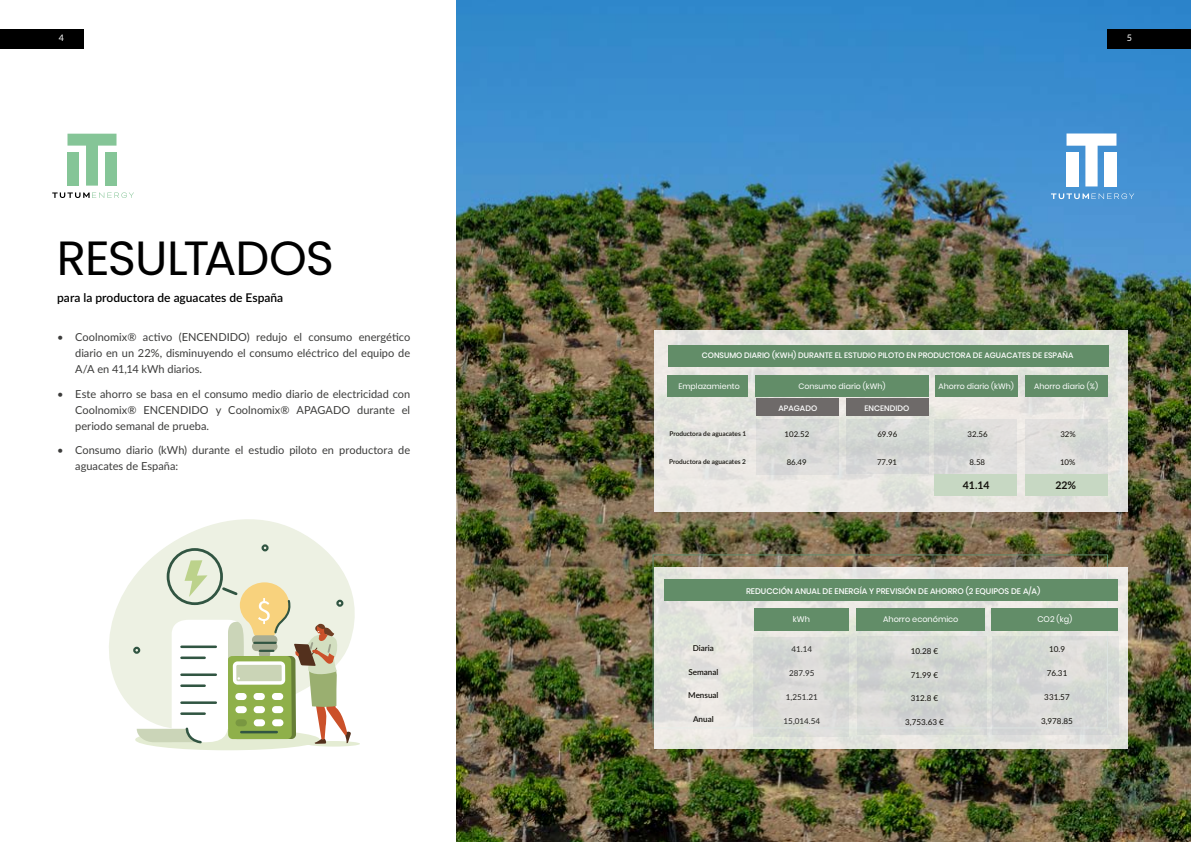
<style>
.page{position:relative;width:1191px;height:842px;background:#fff}
.page>*{position:absolute;margin:0;border:0;box-sizing:border-box;transform-origin:0 0}
.t1{font:48px "Poppins";letter-spacing:-.02em;color:#000}
.t2{font:600 12px "Lato";color:#000}
.t3{font:11px/16px "Lato";color:#3c3c3b;text-align:justify}
.t4{font:700 10.5px "Lato";color:#13110c}
.t5{font:9px "Lato";color:#fff}
.t6{font:8.1px "Lato";color:#13110c}
.t7{font:500 8.1px "Poppins";color:#fff}
.t8{font:600 8.1px "Lato";color:#13110c}
.t9{font:8.1px "Poppins";color:#fff}
.t10{font:500 7.9px "Poppins";color:#fff}
.t11{font:7.9px "Poppins";color:#fff}
.t12{font:7.9px "Lato";color:#13110c}
.t13{font:600 6.5px "Lato";color:#13110c}
</style>
<div class="page">
<img style="left:456px;top:0;width:735px;height:842px">
<svg style="left:1051px;top:193px;width:83px;height:6px"></svg>
<svg style="left:1066px;top:133px;width:50px;height:53px"></svg>
<div style="left:135px;top:729px;width:185px;height:21px;background:#e4ecd3;border-radius:50%"></div>
<svg style="left:109px;top:519px;width:246px;height:222px"></svg>
<div style="left:261px;top:544px;width:8px;height:7px;border:2px solid #315542;border-radius:50%"></div>
<div style="left:133px;top:647px;width:7px;height:7px;border:2px solid #315542;border-radius:50%"></div>
<div style="left:167px;top:548px;width:56px;height:57px;border:3px solid #315542;border-radius:50%"></div>
<div style="left:307px;top:741px;width:53px;height:6px;background:#e4ecd3;border-radius:50%"></div>
<svg style="left:137px;top:560px;width:215px;height:185px"></svg>
<svg style="left:52px;top:192px;width:82px;height:6px"></svg>
<svg style="left:67px;top:134px;width:49px;height:52px"></svg>
<div style="left:654px;top:330px;width:474px;height:182px;background:linear-gradient(to right,#e5e4e0,#e3e3de)"></div>
<div style="left:666px;top:438px;width:442px;height:19px;background:#e1e2dc;border-radius:50%"></div>
<div style="left:756px;top:399px;width:83px;height:17px;background:#6e6a69"></div>
<div style="left:845px;top:399px;width:83px;height:17px;background:#6e6a69"></div>
<div style="left:668px;top:346px;width:440px;height:21px;background:#628d68"></div>
<div style="left:756px;top:419px;width:83px;height:55px;background:#d9dad8"></div>
<div style="left:846px;top:419px;width:82px;height:55px;background:#d4d7d5"></div>
<div style="left:934px;top:419px;width:83px;height:55px;background:linear-gradient(to right,#d1d5d3,#e3e1df)"></div>
<div style="left:1024px;top:419px;width:83px;height:55px;background:linear-gradient(to right,#e3e1df,#d6d9d6)"></div>
<div style="left:667px;top:375px;width:81px;height:22px;background:#628d68"></div>
<div style="left:755px;top:375px;width:173px;height:22px;background:#628d68"></div>
<div style="left:934px;top:375px;width:83px;height:22px;background:#628d68"></div>
<div style="left:1025px;top:375px;width:83px;height:22px;background:#628d68"></div>
<div style="left:934px;top:474px;width:83px;height:22px;background:#c7d8c3"></div>
<div style="left:1024px;top:474px;width:83px;height:22px;background:#c7d8c3"></div>
<div style="left:654px;top:567px;width:474px;height:181px;background:#e6e7e1"></div>
<svg style="left:663px;top:652px;width:456px;height:19px"></svg>
<svg style="left:663px;top:676px;width:456px;height:19px"></svg>
<svg style="left:663px;top:700px;width:456px;height:19px"></svg>
<div style="left:664px;top:579px;width:454px;height:22px;background:#628d68"></div>
<div style="left:857px;top:637px;width:130px;height:98px;background:linear-gradient(to right,#d6d8d5,#d5d8d4)"></div>
<div style="left:992px;top:637px;width:126px;height:98px;background:#d6dad5"></div>
<div style="left:754px;top:608px;width:95px;height:23px;background:#628d68"></div>
<div style="left:856px;top:608px;width:129px;height:23px;background:#628d68"></div>
<div style="left:991px;top:608px;width:127px;height:23px;background:#628d68"></div>
<div style="left:753px;top:637px;width:96px;height:99px;background:#dadbd7"></div>
<div style="left:1107px;top:29px;width:84px;height:20px;background:#000"></div>
<div style="left:0;top:29px;width:83px;height:20px;background:#000"></div>
<p class="t5" style="left:59px;top:32px;width:7px">4</p>
<p class="t5" style="left:1126px;top:32px;width:7px">5</p>
<h1 class="t1" style="left:57px;top:230px;width:279px">RESULTADOS</h1>
<p class="t2" style="left:57px;top:289px;width:227px">para la productora de aguacates de España</p>
<p class="t3" style="left:75px;top:329px;width:336px;text-indent:-18px">• Coolnomix® activo (ENCENDIDO) redujo el consumo energético diario en un 22%, disminuyendo el consumo eléctrico del equipo de A/A en 41,14 kWh diarios.</p>
<p class="t3" style="left:75px;top:385px;width:336px;text-indent:-18px">• Este ahorro se basa en el consumo medio diario de electricidad con Coolnomix® ENCENDIDO y Coolnomix® APAGADO durante el periodo semanal de prueba.</p>
<p class="t3" style="left:75px;top:442px;width:336px;text-indent:-18px">• Consumo diario (kWh) durante el estudio piloto en productora de aguacates de España:</p>
<p class="t10" style="left:702px;top:351px;width:373px">CONSUMO DIARIO (KWH) DURANTE EL ESTUDIO PILOTO EN PRODUCTORA DE AGUACATES DE ESPAÑA</p>
<p class="t11" style="left:678px;top:381px;width:63px">Emplazamiento</p>
<p class="t11" style="left:798px;top:381px;width:89px">Consumo diario (kWh)</p>
<p class="t11" style="left:938px;top:381px;width:77px">Ahorro diario (kWh)</p>
<p class="t11" style="left:1034px;top:381px;width:65px">Ahorro diario (%)</p>
<p class="t13" style="left:669px;top:428px;width:78px">Productora de aguacates 1</p>
<p class="t10" style="left:778px;top:403px;width:40px">APAGADO</p>
<p class="t10" style="left:864px;top:403px;width:46px">ENCENDIDO</p>
<p class="t12" style="left:784px;top:428px;width:26px">102.52</p>
<p class="t12" style="left:877px;top:428px;width:22px">69.96</p>
<p class="t12" style="left:967px;top:428px;width:22px">32.56</p>
<p class="t12" style="left:1060px;top:428px;width:17px">32%</p>
<p class="t13" style="left:669px;top:457px;width:78px">Productora de aguacates 2</p>
<p class="t12" style="left:786px;top:457px;width:22px">86.49</p>
<p class="t12" style="left:877px;top:457px;width:22px">77.91</p>
<p class="t12" style="left:969px;top:457px;width:17px">8.58</p>
<p class="t12" style="left:1060px;top:457px;width:17px">10%</p>
<p class="t4" style="left:963px;top:478px;width:28px">41.14</p>
<p class="t4" style="left:1055px;top:477px;width:22px">22%</p>
<p class="t7" style="left:746px;top:586px;width:296px">REDUCCIÓN ANUAL DE ENERGÍA Y PREVISIÓN DE AHORRO (2 EQUIPOS DE A/A)</p>
<p class="t9" style="left:793px;top:615px;width:19px">kWh</p>
<p class="t9" style="left:883px;top:615px;width:77px">Ahorro económico</p>
<p class="t9" style="left:1037px;top:615px;width:36px">CO2 (kg)</p>
<p class="t8" style="left:693px;top:642px;width:23px">Diaria</p>
<p class="t6" style="left:791px;top:644px;width:22px">41.14</p>
<p class="t6" style="left:910px;top:645px;width:29px">10.28 €</p>
<p class="t6" style="left:1049px;top:644px;width:18px">10.9</p>
<p class="t8" style="left:688px;top:666px;width:32px">Semanal</p>
<p class="t6" style="left:789px;top:667px;width:27px">287.95</p>
<p class="t6" style="left:910px;top:669px;width:29px">71.99 €</p>
<p class="t6" style="left:1046px;top:668px;width:22px">76.31</p>
<p class="t8" style="left:688px;top:689px;width:32px">Mensual</p>
<p class="t6" style="left:786px;top:691px;width:33px">1,251.21</p>
<p class="t6" style="left:910px;top:692px;width:29px">312.8 €</p>
<p class="t6" style="left:1044px;top:691px;width:27px">331.57</p>
<p class="t8" style="left:693px;top:713px;width:22px">Anual</p>
<p class="t6" style="left:783px;top:715px;width:38px">15,014.54</p>
<p class="t6" style="left:905px;top:716px;width:40px">3,753.63 €</p>
<p class="t6" style="left:1041px;top:715px;width:33px">3,978.85</p>
</div>
